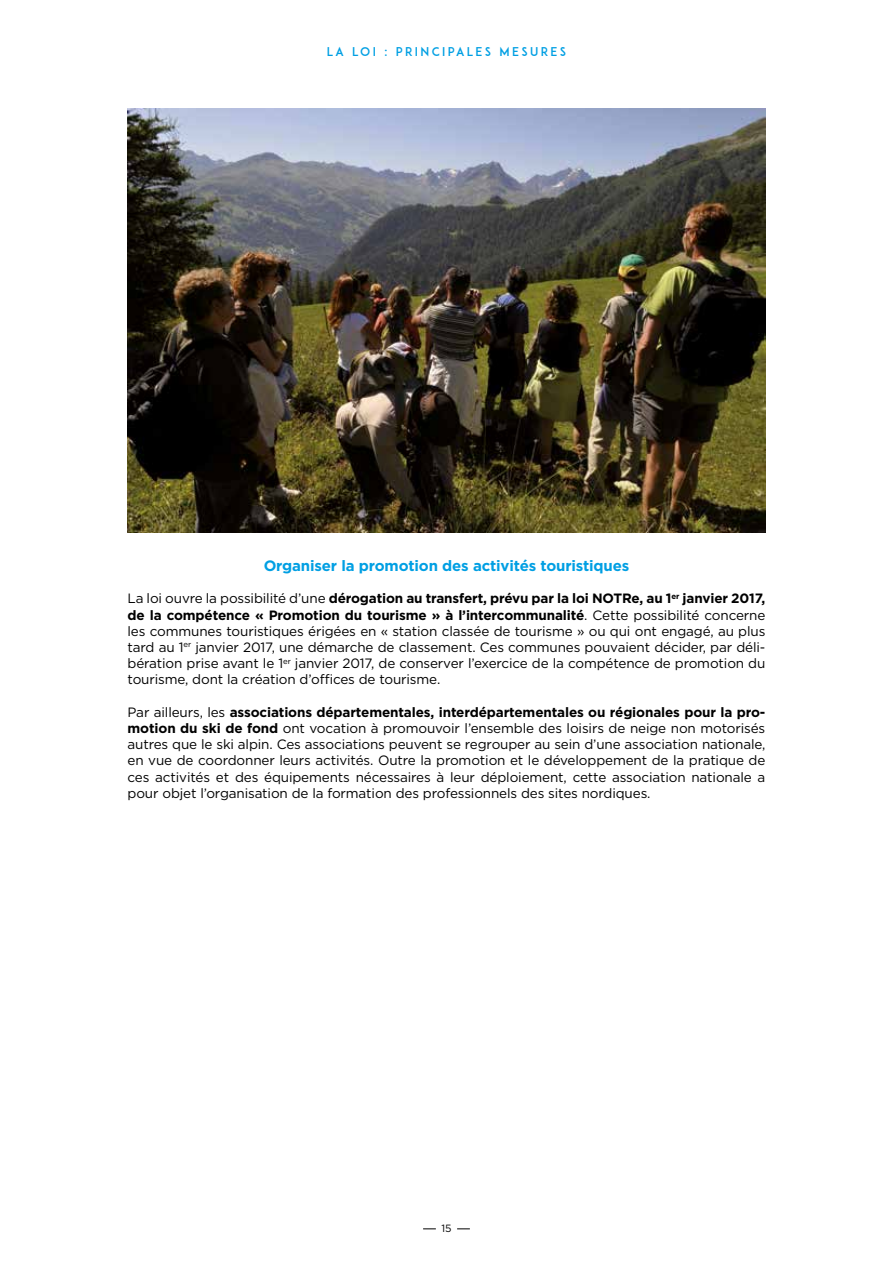
<style>
.page{position:relative;width:893px;height:1263px;background:#fff}
.page>*{position:absolute;margin:0;border:0;box-sizing:border-box;transform-origin:0 0}
.t1{font:700 15px "Gotham";letter-spacing:-.01em;color:#009fe3}
.t2{font:13.5px/16.2px "Gotham";letter-spacing:-.01em;color:#000;text-align:justify}
.t3{font:12px "ADAM.CGPRO";letter-spacing:.2em;color:#009fe3}
.t4{font:10.5px "Gotham";color:#000}
.s1{font-weight:700}
</style>
<div class="page">
<svg style="left:457px;top:1228px;width:13px;height:1px"></svg>
<svg style="left:423px;top:1228px;width:13px;height:1px"></svg>
<img style="left:127px;top:108px;width:639px;height:424px">
<p class="t3" style="left:327px;top:45px;width:241px">LA LOI : PRINCIPALES MESURES</p>
<p class="t1" style="left:264px;top:556px;width:367px">Organiser la promotion des activités touristiques</p>
<p class="t2" style="left:128px;top:590px;width:639px">La loi ouvre la possibilité d’une <span class="s1">dérogation au transfert, prévu par la loi NOTRe, au 1</span><sup>er</sup> <span class="s1">janvier 2017, de la compétence « Promotion du tourisme » à l’intercommunalité</span>. Cette possibilité concerne les communes touristiques érigées en « station classée de tourisme » ou qui ont engagé, au plus tard au 1<sup>er</sup> janvier 2017, une démarche de classement. Ces communes pouvaient décider, par déli&shy;bération prise avant le 1<sup>er</sup> janvier 2017, de conserver l’exercice de la compétence de promotion du tourisme, dont la création d’offices de tourisme.</p>
<p class="t2" style="left:128px;top:704px;width:639px">Par ailleurs, les <span class="s1">associations départementales, interdépartementales ou régionales pour la pro&shy;motion du ski de fond</span> ont vocation à promouvoir l’ensemble des loisirs de neige non motorisés autres que le ski alpin. Ces associations peuvent se regrouper au sein d’une association nationale, en vue de coordonner leurs activités. Outre la promotion et le développement de la pratique de ces activités et des équipements nécessaires à leur déploiement, cette association nationale a pour objet l’organisation de la formation des professionnels des sites nordiques.</p>
<p class="t4" style="left:441px;top:1222px;width:12px">15</p>
</div>
